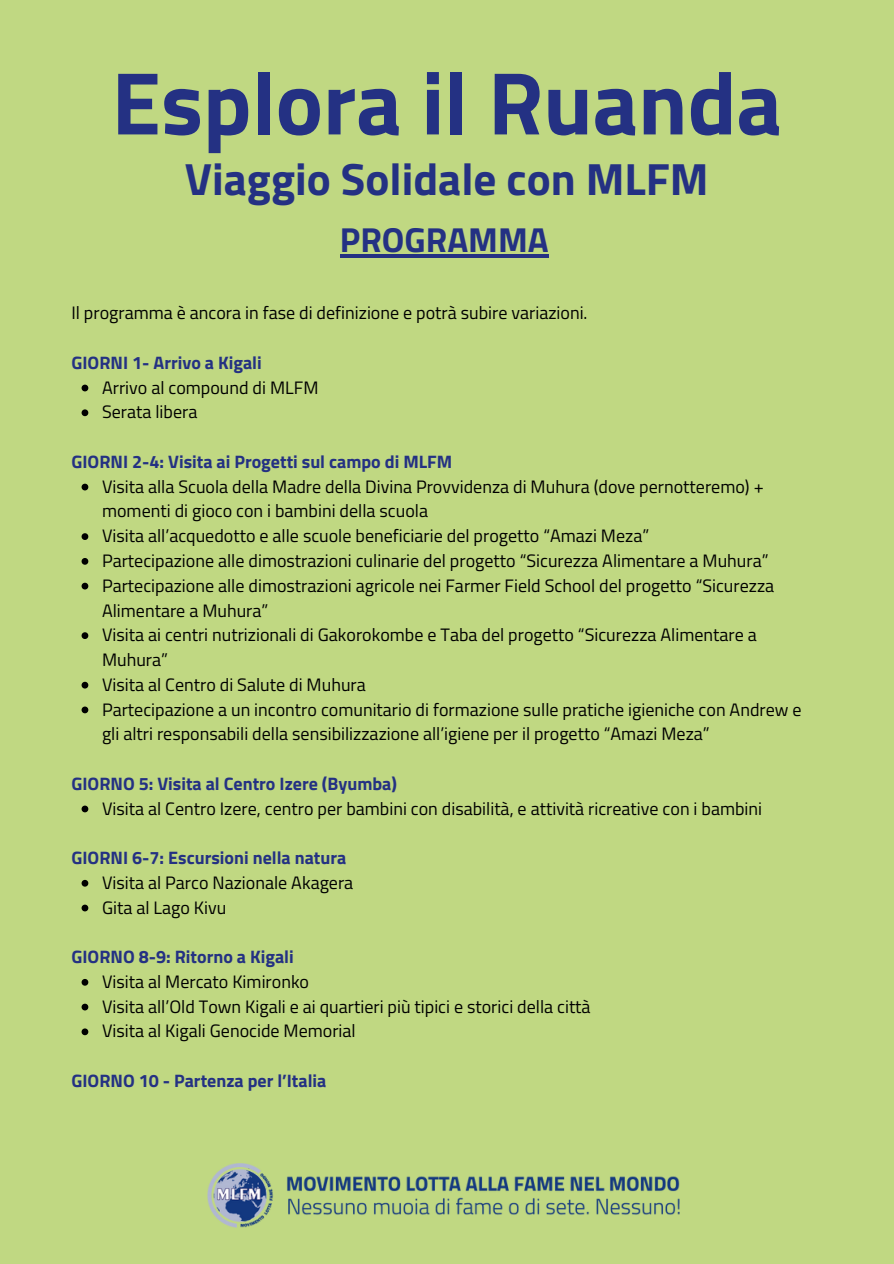
<style>
.page{position:relative;width:894px;height:1264px;background:#fff}
.page>*{position:absolute;margin:0;border:0;box-sizing:border-box;transform-origin:0 0}
.t1{font:700 89.1px "Titillium Web";color:#243183}
.t2{font:700 45.15px "Titillium Web";color:#243183}
.t3{font:700 34.65px "Titillium Web";color:#243183}
.t4{font:18px/24.8px "Titillium Web";color:#000}
.t5{font:700 18px "Titillium Web";color:#243183}
</style>
<div class="page">
<div style="left:0;top:0;width:893px;height:1263px;background:#c0d882"></div>
<svg style="left:82px;top:384px;width:6px;height:7px"></svg>
<svg style="left:82px;top:409px;width:6px;height:7px"></svg>
<svg style="left:82px;top:483px;width:6px;height:7px"></svg>
<svg style="left:82px;top:533px;width:6px;height:7px"></svg>
<svg style="left:82px;top:558px;width:6px;height:6px"></svg>
<svg style="left:82px;top:582px;width:6px;height:7px"></svg>
<svg style="left:82px;top:632px;width:6px;height:7px"></svg>
<svg style="left:82px;top:681px;width:6px;height:7px"></svg>
<svg style="left:82px;top:706px;width:6px;height:7px"></svg>
<svg style="left:82px;top:805px;width:6px;height:7px"></svg>
<svg style="left:82px;top:879px;width:6px;height:7px"></svg>
<svg style="left:82px;top:904px;width:6px;height:7px"></svg>
<svg style="left:82px;top:979px;width:6px;height:6px"></svg>
<svg style="left:82px;top:1003px;width:6px;height:7px"></svg>
<svg style="left:82px;top:1028px;width:6px;height:7px"></svg>
<hr style="left:340px;top:254px;width:208px;height:4px;background:#243183">
<img style="left:208px;top:1163px;width:471px;height:64px">
<p class="t1" style="left:112px;top:33px;width:671px">Esplora il Ruanda</p>
<p class="t2" style="left:185px;top:143px;width:525px">Viaggio Solidale con MLFM</p>
<h4 class="t3" style="left:340px;top:213px;width:210px">PROGRAMMA</h4>
<h1 class="t4" style="left:71px;top:300px;width:517px">Il programma è ancora in fase di definizione e potrà subire variazioni.</h1>
<h2 class="t5" style="left:71px;top:348px;width:192px">GIORNI 1- Arrivo a Kigali</h2>
<h3 class="t4" style="left:102px;top:374px;width:218px">Arrivo al compound di MLFM</h3>
<p class="t4" style="left:102px;top:399px;width:97px">Serata libera</p>
<h4 class="t5" style="left:71px;top:447px;width:382px">GIORNI 2-4: Visita ai Progetti sul campo di MLFM</h4>
<p class="t4" style="left:102px;top:473px;width:663px">Visita alla Scuola della Madre della Divina Provvidenza di Muhura (dove pernotteremo) + momenti di gioco con i bambini della scuola</p>
<p class="t4" style="left:102px;top:523px;width:548px">Visita all’acquedotto e alle scuole beneficiarie del progetto “Amazi Meza”</p>
<h4 class="t4" style="left:102px;top:548px;width:667px">Partecipazione alle dimostrazioni culinarie del progetto “Sicurezza Alimentare a Muhura”</h4>
<p class="t4" style="left:102px;top:572px;width:673px">Partecipazione alle dimostrazioni agricole nei Farmer Field School del progetto “Sicurezza<br>Alimentare a Muhura”</p>
<p class="t4" style="left:102px;top:622px;width:656px">Visita ai centri nutrizionali di Gakorokombe e Taba del progetto “Sicurezza Alimentare a<br>Muhura”</p>
<p class="t4" style="left:102px;top:671px;width:265px">Visita al Centro di Salute di Muhura</p>
<p class="t4" style="left:102px;top:696px;width:701px">Partecipazione a un incontro comunitario di formazione sulle pratiche igieniche con Andrew e gli altri responsabili della sensibilizzazione all’igiene per il progetto “Amazi Meza”</p>
<p class="t5" style="left:71px;top:769px;width:327px">GIORNO 5: Visita al Centro Izere (Byumba)</p>
<p class="t4" style="left:102px;top:795px;width:661px">Visita al Centro Izere, centro per bambini con disabilità, e attività ricreative con i bambini</p>
<p class="t5" style="left:71px;top:843px;width:276px">GIORNI 6-7: Escursioni nella natura</p>
<h4 class="t4" style="left:102px;top:869px;width:253px">Visita al Parco Nazionale Akagera</h4>
<p class="t4" style="left:102px;top:894px;width:126px">Gita al Lago Kivu</p>
<h4 class="t5" style="left:71px;top:942px;width:224px">GIORNO 8-9: Ritorno a Kigali</h4>
<p class="t4" style="left:102px;top:968px;width:208px">Visita al Mercato Kimironko</p>
<p class="t4" style="left:102px;top:993px;width:490px">Visita all’Old Town Kigali e ai quartieri più tipici e storici della città</p>
<h4 class="t4" style="left:102px;top:1018px;width:255px">Visita al Kigali Genocide Memorial</h4>
<p class="t5" style="left:71px;top:1066px;width:256px">GIORNO 10 - Partenza per l’Italia</p>
</div>
